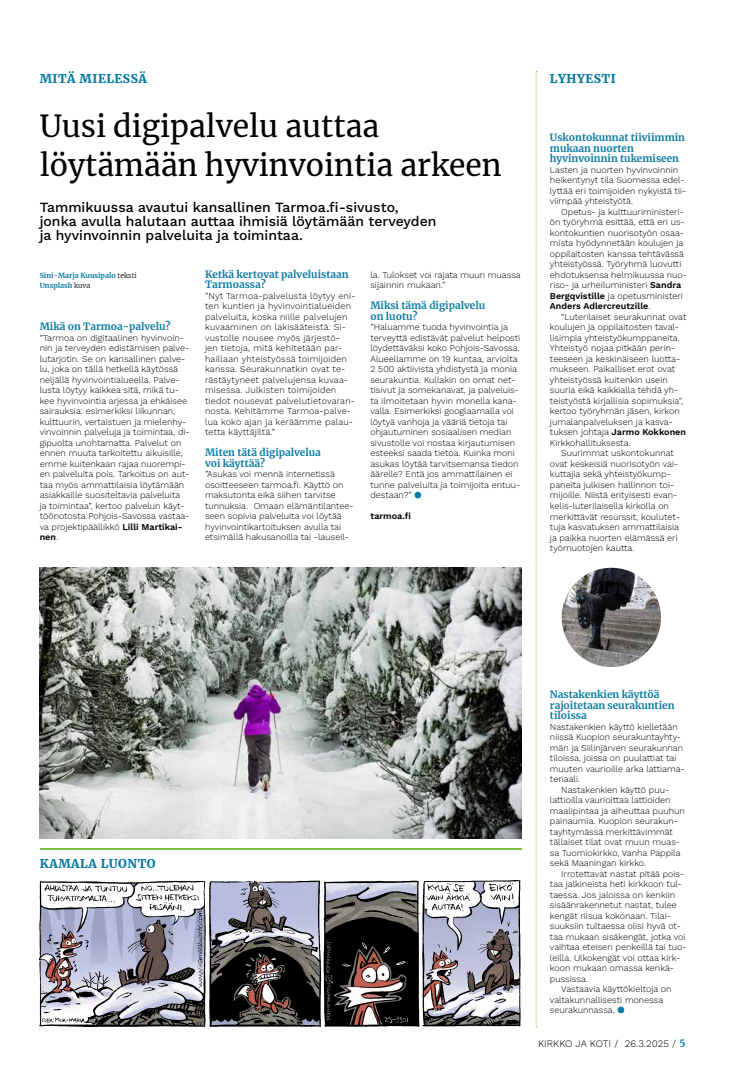
<style>
.page{position:relative;width:738px;height:1078px;background:#fff}
.page>*{position:absolute;margin:0;border:0;box-sizing:border-box;transform-origin:0 0}
.t1{font:30px/38px "Merriweather";color:#000}
.t2{font:500 14px/14px "Work Sans";color:#000}
.t3{font:900 12px "Merriweather";letter-spacing:.04em;color:#0b7aa2}
.t4{font:700 10px/10.5px "Merriweather";color:#0b7aa2}
.t5{font:300 10px "Work Sans";color:#000}
.t6{font:300 9px/10.5px "Work Sans";color:#000}
.t7{font:300 9px/10.5px "Work Sans";letter-spacing:.02em;color:#000}
.t8{font:600 9px "Work Sans";color:#000}
.t9{font:700 7px/10.5px "Merriweather";color:#0b7aa2}
.s1{font-weight:300;color:#000}
.s2{font-weight:600}
.s3{font-family:"Merriweather";font-weight:700;color:#0b7aa2}
</style>
<div class="page">
<svg style="left:535px;top:71px;width:1px;height:956px"></svg>
<img style="left:40px;top:567px;width:481px;height:271px">
<svg style="left:414px;top:493px;width:6px;height:5px"></svg>
<div style="left:414px;top:491px;width:7px;height:7px;border:1px solid #0b7aa2;border-radius:50%"></div>
<div style="left:617px;top:1006px;width:6px;height:7px;border:1px solid #0b7aa2;border-radius:50%"></div>
<img style="left:40px;top:880px;width:479px;height:146px">
<hr style="left:40px;top:847px;width:481px;height:2px;background:#7ac143">
<img style="left:561px;top:567px;width:99px;height:100px;border-radius:50px">
<h3 class="t3" style="left:40px;top:70px;width:109px">MITÄ MIELESSÄ</h3>
<h3 class="t3" style="left:549px;top:70px;width:67px">LYHYESTI</h3>
<h1 class="t1" style="left:40px;top:107px;width:463px">Uusi digipalvelu auttaa löytämään hyvinvointia arkeen</h1>
<h2 class="t2" style="left:40px;top:200px;width:398px">Tammikuussa avautui kansallinen Tarmoa.fi-sivusto, jonka avulla halutaan auttaa ihmisiä löytämään terveyden ja hyvinvoinnin palveluita ja toimintaa.</h2>
<p class="t9" style="left:40px;top:270px;width:98px">Sini-Marja Kuusipalo <span class="s1">teksti<br></span>Unsplash <span class="s1">kuva</span></p>
<p class="t4" style="left:40px;top:321px;width:132px">Mikä on Tarmoa-palvelu?</p>
<p class="t6" style="left:40px;top:332px;width:151px">”Tarmoa on digitaalinen hyvinvoin&shy;nin ja terveyden edistämisen palve&shy;lutarjotin. Se on kansallinen palve&shy;lu, joka on tällä hetkellä käytössä neljällä hyvinvointialueella. Palve&shy;lusta löytyy kaikkea sitä, mikä tu&shy;kee hyvinvointia arjessa ja ehkäisee sairauksia: esimerkiksi liikunnan, kulttuurin, vertaistuen ja mielenhy&shy;vinvoinnin palveluja ja toimintaa, di&shy;gipuolta unohtamatta. Palvelut on ennen muuta tarkoitettu aikuisille, emme kuitenkaan rajaa nuorempi&shy;en palveluita pois. Tarkoitus on aut&shy;taa myös ammattilaisia löytämään asiakkaille suositeltavia palveluita<br>ja toimintaa”, kertoo palvelun käyt&shy;töönotosta Pohjois-Savossa vastaa&shy;va projektipäällikkö <span class="s2">Lilli Martikai&shy;nen</span>.</p>
<p class="t4" style="left:549px;top:132px;width:136px">Uskontokunnat tiiviimmin mukaan nuorten hyvinvoinnin tukemiseen</p>
<p class="t6" style="left:549px;top:164px;width:138px">Lasten ja nuorten hyvinvoinnin heikentynyt tila Suomessa edel&shy;lyttää eri toimijoiden nykyistä tii&shy;viimpää yhteistyötä.</p>
<p class="t6" style="left:549px;top:206px;width:138px;text-indent:11px">Opetus- ja kulttuuriministeri&shy;ön työryhmä esittää, että eri us&shy;kontokuntien nuorisotyön osaa&shy;mista hyödynnetään koulujen ja oppilaitosten kanssa tehtävässä yhteistyössä. Työryhmä luovutti ehdotuksensa helmikuussa nuo&shy;riso- ja urheiluministeri <span class="s2">Sandra<br>Bergqvistille</span> ja opetusministeri<br><span class="s2">Anders Adlercreutzille</span>.</p>
<p class="t6" style="left:549px;top:311px;width:138px;text-indent:11px">“Luterilaiset seurakunnat ovat koulujen ja oppilaitosten taval&shy;lisimpia yhteistyökumppaneita.<br>Yhteistyö nojaa pitkään perin&shy;teeseen ja keskinäiseen luotta&shy;mukseen. Paikalliset erot ovat yhteistyössä kuitenkin usein suuria eikä kaikkialla tehdä yh&shy;teistyöstä kirjallisia sopimuksia”, kertoo työryhmän jäsen, kirkon jumalanpalveluksen ja kasva&shy;tuksen johtaja <span class="s2">Jarmo Kokkonen<br></span>Kirkkohallituksesta.</p>
<p class="t6" style="left:549px;top:447px;width:131px;text-indent:11px">Suurimmat uskontokunnat ovat keskeisiä nuorisotyön vai&shy;kuttajia sekä yhteistyökump&shy;paneita julkisen hallinnon toi&shy;mijoille. Niistä erityisesti evan&shy;kelis-luterilaisella kirkolla on merkittävät resurssit, koulutet&shy;tuja kasvatuksen ammattilaisia ja paikka nuorten elämässä eri työmuotojen kautta.</p>
<p class="t4" style="left:205px;top:268px;width:145px">Ketkä kertovat palveluistaan<br>Tarmoassa?</p>
<p class="t7" style="left:205px;top:290px;width:152px">”Nyt Tarmoa-palvelusta löytyy eni&shy;ten kuntien ja hyvinvointialueiden palveluita, koska niille palvelujen kuvaaminen on lakisääteistä. Si&shy;vustolle nousee myös järjestö-<br>jen tietoja, mitä kehitetään par&shy;haillaan yhteistyössä toimijoiden kanssa. Seurakunnatkin ovat te&shy;rästäytyneet palvelujensa kuvaa&shy;misessa. Julkisten toimijoiden tiedot nousevat palvelutietovaran&shy;nosta. Kehitämme Tarmoa-palve&shy;lua koko ajan ja keräämme palau&shy;tetta käyttäjiltä.”</p>
<p class="t4" style="left:205px;top:447px;width:117px">Miten tätä digipalvelua voi käyttää?</p>
<p class="t6" style="left:205px;top:468px;width:150px">”Asukas voi mennä internetissä osoitteeseen tarmoa.fi. Käyttö on maksutonta eikä siihen tarvitse tunnuksia. Omaan elämäntilantee&shy;seen sopivia palveluita voi löytää hyvinvointikartoituksen avulla tai etsimällä hakusanoilla tai -lauseil-</p>
<p class="t6" style="left:370px;top:269px;width:152px">la. Tulokset voi rajata muun muassa sijainnin mukaan.”</p>
<p class="t4" style="left:370px;top:300px;width:116px">Miksi tämä digipalvelu on luotu?</p>
<p class="t6" style="left:370px;top:321px;width:151px">”Haluamme tuoda hyvinvointia ja terveyttä edistävät palvelut helposti löydettäväksi koko Pohjois-Savossa.<br>Alueellamme on 19 kuntaa, arviolta 2 500 aktiivista yhdistystä ja monia seurakuntia. Kullakin on omat net&shy;tisivut ja somekanavat, ja palveluis&shy;ta ilmoitetaan hyvin monella kana&shy;valla. Esimerkiksi googlaamalla voi löytyä vanhoja ja vääriä tietoja tai ohjautuminen sosiaalisen median sivustolle voi nostaa kirjautumisen esteeksi saada tietoa. Kuinka moni asukas löytää tarvitsemansa tiedon äärelle? Entä jos ammattilainen ei tunne palveluita ja toimijoita entuu&shy;destaan?”</p>
<p class="t8" style="left:370px;top:509px;width:42px">tarmoa.fi</p>
<h3 class="t3" style="left:40px;top:855px;width:117px">KAMALA LUONTO</h3>
<p class="t4" style="left:549px;top:688px;width:126px">Nastakenkien käyttöä rajoitetaan seurakuntien tiloissa</p>
<p class="t6" style="left:549px;top:720px;width:129px">Nastakenkien käyttö kielletään</p>
<p class="t6" style="left:549px;top:731px;width:133px">niissä Kuopion seurakuntayhty-</p>
<p class="t6" style="left:549px;top:741px;width:135px">män ja Siilinjärven seurakunnan</p>
<p class="t6" style="left:549px;top:752px;width:128px">tiloissa, joissa on puulattiat tai</p>
<p class="t6" style="left:549px;top:762px;width:136px">muuten vaurioille arka lattiama-</p>
<p class="t6" style="left:549px;top:773px;width:32px">teriaali.</p>
<p class="t6" style="left:561px;top:783px;width:109px">Nastakenkien käyttö puu-</p>
<p class="t6" style="left:549px;top:794px;width:122px">lattioilla vaurioittaa lattioiden</p>
<p class="t6" style="left:549px;top:804px;width:136px">maalipintaa ja aiheuttaa puuhun</p>
<p class="t6" style="left:549px;top:815px;width:129px">painaumia. Kuopion seurakun-</p>
<p class="t6" style="left:549px;top:825px;width:124px">tayhtymässä merkittävimmät</p>
<p class="t6" style="left:549px;top:836px;width:131px">tällaiset tilat ovat muun muas-</p>
<p class="t6" style="left:549px;top:846px;width:132px">sa Tuomiokirkko, Vanha Pappila</p>
<p class="t6" style="left:549px;top:857px;width:97px">sekä Maaningan kirkko.</p>
<p class="t6" style="left:561px;top:867px;width:124px">Irrotettavat nastat pitää pois-</p>
<p class="t6" style="left:549px;top:878px;width:133px">taa jalkineista heti kirkkoon tul-</p>
<p class="t6" style="left:549px;top:888px;width:127px">taessa. Jos jaloissa on kenkiin</p>
<p class="t6" style="left:549px;top:899px;width:128px">sisäänrakennetut nastat, tulee</p>
<p class="t6" style="left:549px;top:909px;width:122px">kengät riisua kokonaan. Tilai-</p>
<p class="t6" style="left:549px;top:920px;width:132px">suuksiin tultaessa olisi hyvä ot-</p>
<p class="t6" style="left:549px;top:930px;width:137px">taa mukaan sisäkengät, jotka voi</p>
<p class="t6" style="left:549px;top:941px;width:138px">vaihtaa eteisen penkeillä tai tuo-</p>
<p class="t6" style="left:549px;top:951px;width:132px">leilla. Ulkokengät voi ottaa kirk-</p>
<p class="t6" style="left:549px;top:962px;width:125px">koon mukaan omassa kenkä-</p>
<p class="t6" style="left:549px;top:972px;width:39px">pussissa.</p>
<p class="t6" style="left:561px;top:983px;width:112px">Vastaavia käyttökieltoja on</p>
<p class="t6" style="left:549px;top:993px;width:115px">valtakunnallisesti monessa</p>
<p class="t6" style="left:549px;top:1004px;width:66px">seurakunnassa.</p>
<p class="t5" style="left:537px;top:1035px;width:149px">KIRKKO JA KOTI / 26.3.2025 / <span class="s3">5</span></p>
</div>
